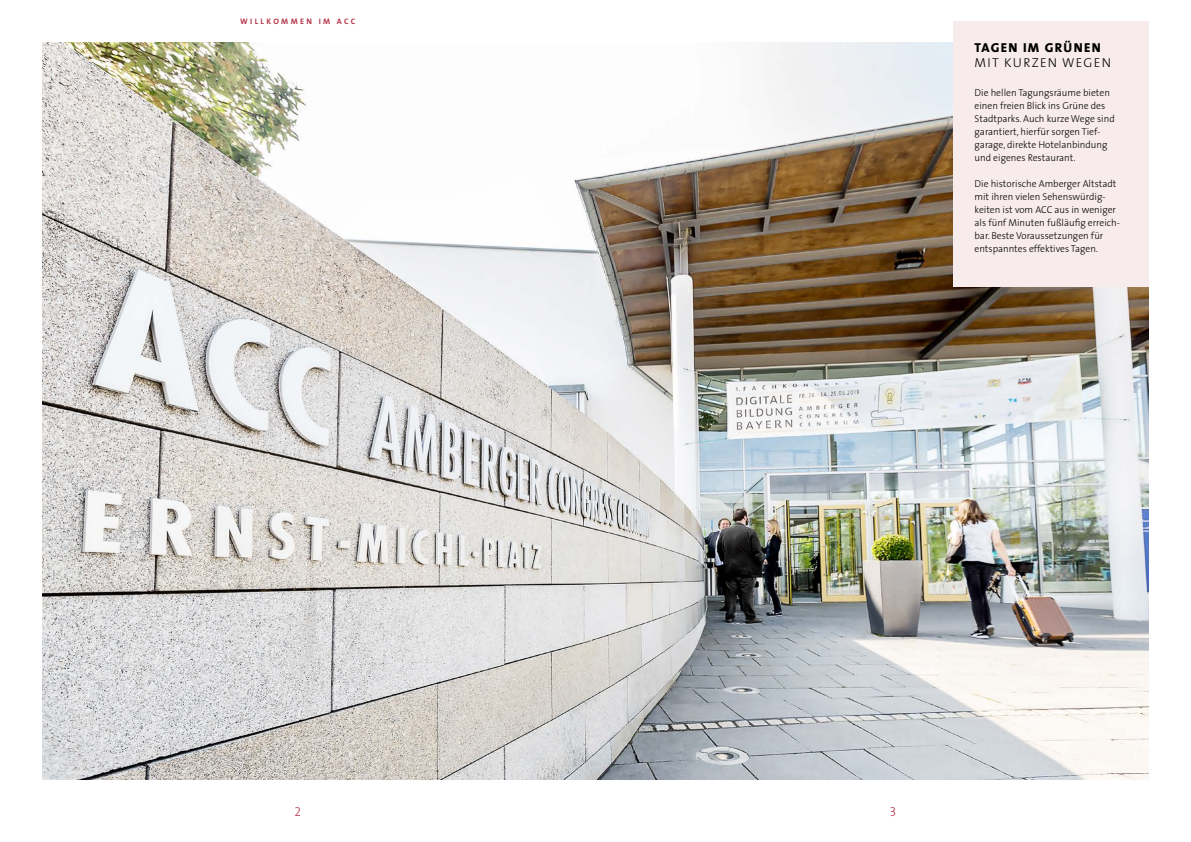
<style>
.page{position:relative;width:1191px;height:842px;background:#fff}
.page>*{position:absolute;margin:0;border:0;box-sizing:border-box;transform-origin:0 0}
.t1{font:13px "The Sans Light Caps";letter-spacing:.1em;color:#000}
.t2{font:13px "The Sans Extra Bold Caps";letter-spacing:.1em;color:#000}
.t3{font:13px "The Sans Light Caps";color:#b33548}
.t4{font:300 10px/13px "The Sans";color:#000}
.t5{font:8px "The Sans Bold Caps";letter-spacing:.3em;color:#b33548}
</style>
<div class="page">
<img style="left:43px;top:43px;width:1105px;height:737px">
<div style="left:953px;top:21px;width:195px;height:265px;background:#f7ebeb"></div>
<p class="t5" style="left:240px;top:15px;width:117px">WILLKOMMEN IM ACC</p>
<h1 class="t2" style="left:974px;top:37px;width:128px">TAGEN IM GRÜNEN</h1>
<h1 class="t1" style="left:974px;top:52px;width:138px">MIT KURZEN WEGEN</h1>
<p class="t4" style="left:974px;top:86px;width:142px">Die hellen Tagungsräume bieten einen freien Blick ins Grüne des<br>Stadtparks. Auch kurze Wege sind garantiert, hierfür sorgen Tief&shy;garage, direkte Hotelanbindung und eigenes Restaurant.</p>
<p class="t4" style="left:974px;top:177px;width:147px">Die historische Amberger Altstadt mit ihren vielen Sehenswürdig&shy;keiten ist vom ACC aus in weniger als fünf Minuten fußläufig erreich&shy;bar. Beste Voraussetzungen für entspanntes effektives Tagen.</p>
<h1 class="t3" style="left:294px;top:800px;width:8px">2</h1>
<h1 class="t3" style="left:890px;top:800px;width:8px">3</h1>
</div>
